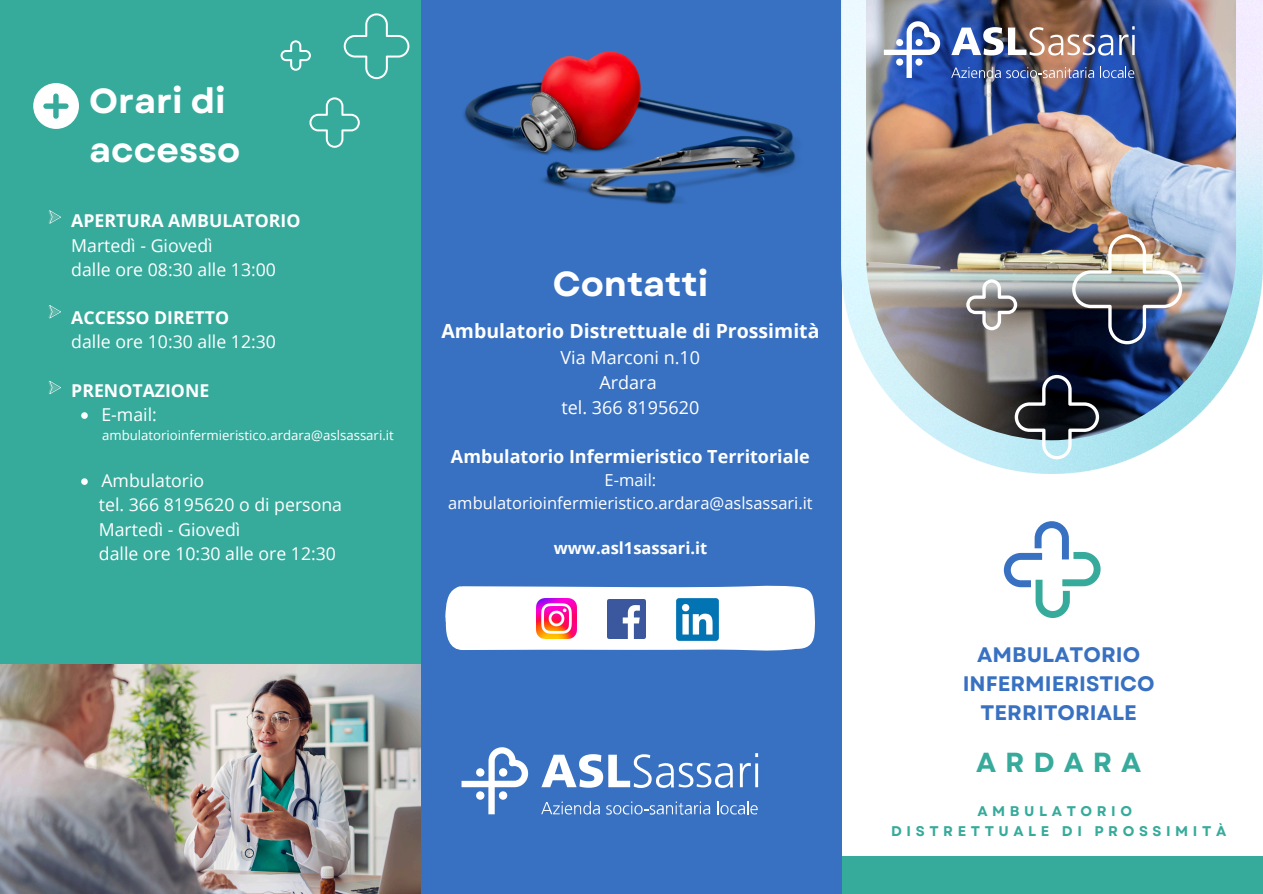
<style>
.page{position:relative;width:1263px;height:894px;background:#fff}
.page>*{position:absolute;margin:0;border:0;box-sizing:border-box;transform-origin:0 0}
.t1{font:700 34.8px/48.3px "Garet";color:#fff}
.t2{font:700 27.6px "Garet";letter-spacing:.325em;color:#36ab9c}
.t3{font:700 21px/29.4px "Garet";color:#3871c1;text-align:center}
.t4{font:700 19.5px "Open Sans";color:#fff}
.t5{font:700 18px "Open Sans";color:#fff}
.t6{font:18px/24.8px "Open Sans";color:#fff;text-align:center}
.t7{font:17.7px "Open Sans";color:#fff}
.t8{font:700 17.7px "Open Sans";color:#fff}
.t9{font:16.5px/22.5px "Open Sans";color:#fff;text-align:center}
.t10{font:700 16.5px "Open Sans";color:#fff}
.t11{font:700 14.1px "Garet";letter-spacing:.325em;color:#36ab9c}
.t12{font:13.2px "Open Sans";color:#fff}
</style>
<div class="page">
<div style="left:421px;top:0;width:421px;height:893px;background:#3871c1"></div>
<svg style="left:445px;top:585px;width:370px;height:66px;background:#eff2f9"></svg>
<img style="left:842px;top:0;width:421px;height:473px">
<img style="left:866px;top:0;width:370px;height:440px">
<img style="left:1072px;top:234px;width:110px;height:110px">
<svg style="left:1015px;top:375px;width:84px;height:84px;background:#54616a"></svg>
<svg style="left:966px;top:279px;width:51px;height:51px"></svg>
<div style="left:842px;top:856px;width:421px;height:37px;background:#36ab9c"></div>
<img style="left:463px;top:52px;width:333px;height:153px">
<div style="left:0;top:0;width:421px;height:847px;background:#36ab9c"></div>
<svg style="left:33px;top:83px;width:46px;height:46px"></svg>
<svg style="left:344px;top:13px;width:65px;height:66px"></svg>
<svg style="left:309px;top:97px;width:51px;height:50px"></svg>
<svg style="left:281px;top:40px;width:30px;height:31px"></svg>
<img style="left:537px;top:598px;width:39px;height:40px">
<img style="left:607px;top:599px;width:38px;height:39px">
<img style="left:677px;top:598px;width:41px;height:42px">
<svg style="left:48px;top:305px;width:13px;height:13px"></svg>
<svg style="left:48px;top:381px;width:13px;height:13px"></svg>
<img style="left:0;top:664px;width:421px;height:229px">
<svg style="left:461px;top:747px;width:67px;height:67px"></svg>
<svg style="left:541px;top:801px;width:59px;height:13px"></svg>
<svg style="left:606px;top:801px;width:104px;height:13px"></svg>
<svg style="left:717px;top:801px;width:41px;height:13px"></svg>
<svg style="left:541px;top:754px;width:192px;height:33px"></svg>
<svg style="left:740px;top:762px;width:11px;height:25px"></svg>
<hr style="left:755px;top:763px;width:3px;height:24px;background:#fff">
<svg style="left:48px;top:210px;width:13px;height:14px"></svg>
<svg style="left:884px;top:21px;width:56px;height:57px"></svg>
<svg style="left:951px;top:67px;width:143px;height:11px;background:#7179a1"></svg>
<svg style="left:1100px;top:67px;width:34px;height:11px"></svg>
<img style="left:951px;top:27px;width:162px;height:29px">
<svg style="left:1119px;top:26px;width:16px;height:29px"></svg>
<hr style="left:1132px;top:35px;width:3px;height:20px;background:#fff">
<svg style="left:81px;top:412px;width:7px;height:7px"></svg>
<svg style="left:81px;top:478px;width:7px;height:7px"></svg>
<svg style="left:1004px;top:521px;width:97px;height:96px"></svg>
<p class="t1" style="left:89px;top:77px;width:152px">Orari di accesso</p>
<p class="t8" style="left:71px;top:208px;width:231px">APERTURA AMBULATORIO</p>
<p class="t7" style="left:71px;top:232px;width:143px">Martedì - Giovedì</p>
<p class="t7" style="left:71px;top:257px;width:206px">dalle ore 08:30 alle 13:00</p>
<p class="t8" style="left:71px;top:305px;width:159px">ACCESSO DIRETTO</p>
<h5 class="t7" style="left:71px;top:329px;width:206px">dalle ore 10:30 alle 12:30</h5>
<p class="t8" style="left:71px;top:378px;width:140px">PRENOTAZIONE</p>
<p class="t7" style="left:101px;top:402px;width:57px">E-mail:</p>
<p class="t12" style="left:102px;top:425px;width:293px">ambulatorioinfermieristico.ardara@aslsassari.it</p>
<p class="t7" style="left:101px;top:468px;width:104px">Ambulatorio</p>
<p class="t7" style="left:99px;top:492px;width:245px">tel. 366 8195620 o di persona</p>
<p class="t7" style="left:99px;top:516px;width:143px">Martedì - Giovedì</p>
<p class="t7" style="left:99px;top:540px;width:239px">dalle ore 10:30 alle ore 12:30</p>
<h1 class="t1" style="left:553px;top:260px;width:157px">Contatti</h1>
<p class="t4" style="left:441px;top:317px;width:380px">Ambulatorio Distrettuale di Prossimità</p>
<p class="t6" style="left:561px;top:345px;width:141px">Via Marconi n.10<br>Ardara<br>tel. 366 8195620</p>
<p class="t5" style="left:451px;top:444px;width:360px">Ambulatorio Infermieristico Territoriale</p>
<p class="t9" style="left:448px;top:468px;width:366px">E-mail: ambulatorioinfermieristico.ardara@aslsassari.it</p>
<p class="t10" style="left:554px;top:535px;width:155px">www.asl1sassari.it</p>
<p class="t3" style="left:963px;top:639px;width:193px">AMBULATORIO<br>INFERMIERISTICO<br>TERRITORIALE</p>
<h4 class="t2" style="left:976px;top:742px;width:167px">ARDARA</h4>
<p class="t11" style="left:977px;top:801px;width:156px">AMBULATORIO</p>
<h6 class="t11" style="left:891px;top:820px;width:336px">DISTRETTUALE DI PROSSIMITÀ</h6>
</div>
